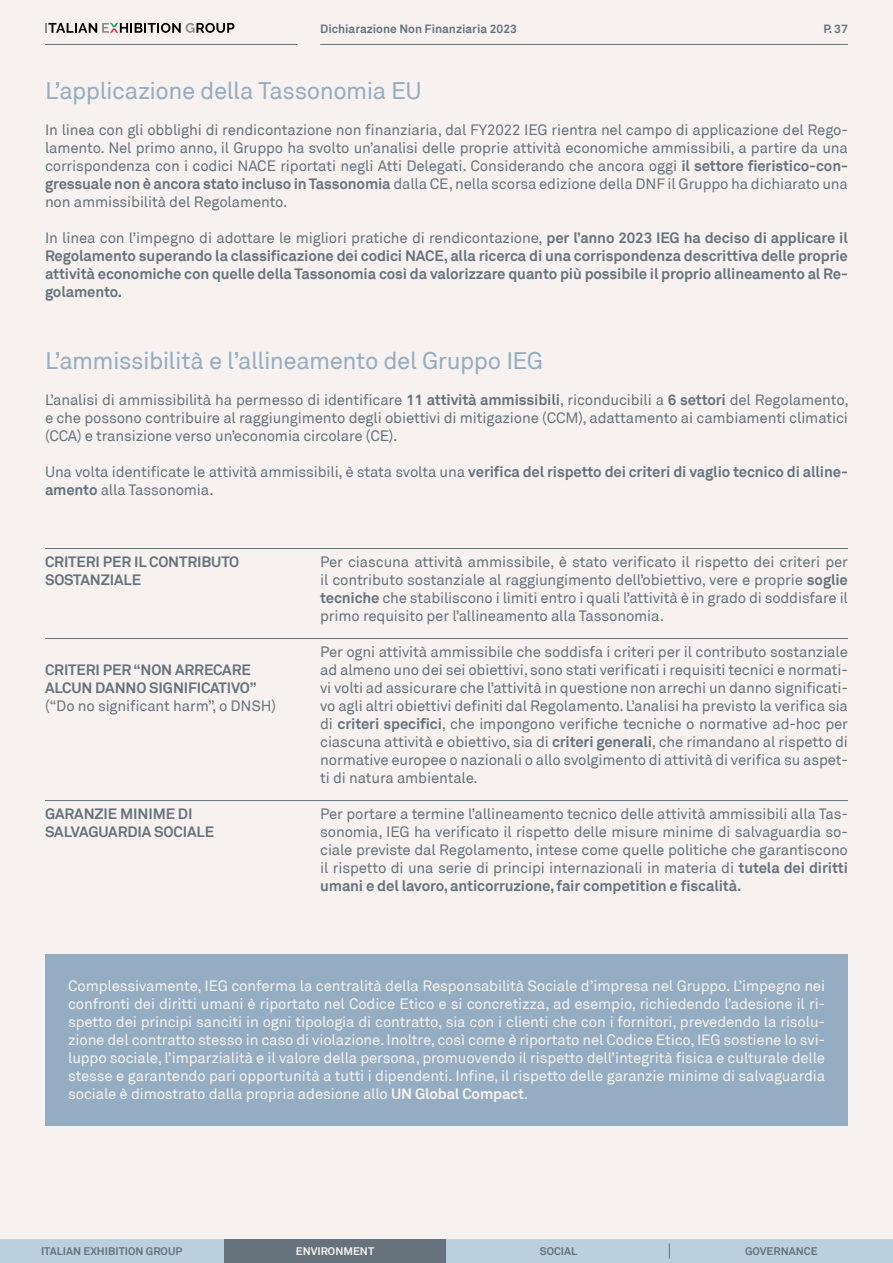
<style>
.page{position:relative;width:893px;height:1263px;background:#f7f2f0}
.page>*{position:absolute;margin:0;border:0;box-sizing:border-box;transform-origin:0 0}
.t1{font:24px "Akkurat";letter-spacing:-.02em;color:#94adc2}
.t2{font:15px/18px "Akkurat";letter-spacing:-.01em;color:#66737d;text-align:justify}
.t3{font:15px/18px "Akkurat";letter-spacing:-.01em;color:#f7f2f0;text-align:justify}
.t4{font:700 15px/18px "Akkurat";letter-spacing:-.01em;color:#66737d}
.t5{font:700 12px "Akkurat";color:#66737d}
.t6{font:700 10.95px "Akkurat";color:#66737d}
.t7{font:700 10.95px "Akkurat";color:#f7f2f0}
.s1{font-weight:700}
.s2{font-weight:400}
</style>
<div class="page">
<hr style="left:45px;top:548px;width:803px;height:1px;background:#66737d">
<hr style="left:45px;top:638px;width:803px;height:1px;background:#66737d">
<hr style="left:45px;top:800px;width:803px;height:1px;background:#66737d">
<div style="left:45px;top:954px;width:803px;height:171px;background:#94adc2"></div>
<hr style="left:45px;top:44px;width:253px;height:1px;background:#66737d">
<hr style="left:320px;top:44px;width:528px;height:1px;background:#66737d">
<div style="left:223px;top:1239px;width:223px;height:24px;background:#66737d"></div>
<div style="left:0;top:1239px;width:223px;height:24px;background:#bbd0de"></div>
<div style="left:446px;top:1239px;width:224px;height:24px;background:#bbd0de"></div>
<div style="left:670px;top:1239px;width:223px;height:24px;background:#bbd0de"></div>
<svg style="left:669px;top:1243px;width:1px;height:15px"></svg>
<svg style="left:45px;top:23px;width:189px;height:10px"></svg>
<p class="t5" style="left:320px;top:21px;width:198px">Dichiarazione Non Finanziaria 2023</p>
<p class="t5" style="left:823px;top:21px;width:26px">P. 37</p>
<h1 class="t1" style="left:45px;top:77px;width:378px">L’applicazione della Tassonomia EU</h1>
<p class="t2" style="left:45px;top:121px;width:804px">In linea con gli obblighi di rendicontazione non finanziaria, dal FY2022 IEG rientra nel campo di applicazione del Rego&shy;lamento. Nel primo anno, il Gruppo ha svolto un’analisi delle proprie attività economiche ammissibili, a partire da una corrispondenza con i codici NACE riportati negli Atti Delegati. Considerando che ancora oggi <span class="s1">il settore fieristico-con&shy;gressuale non è ancora stato incluso in Tassonomia</span> dalla CE, nella scorsa edizione della DNF il Gruppo ha dichiarato una non ammissibilità del Regolamento.</p>
<p class="t4" style="left:45px;top:229px;width:804px;text-align:justify"><span class="s2">In linea con l’impegno di adottare le migliori pratiche di rendicontazione,</span> per l’anno 2023 IEG ha deciso di applicare il Regolamento superando la classificazione dei codici NACE, alla ricerca di una corrispondenza descrittiva delle proprie attività economiche con quelle della Tassonomia così da valorizzare quanto più possibile il proprio allineamento al Re&shy;golamento.</p>
<h1 class="t1" style="left:45px;top:347px;width:500px">L’ammissibilità e l’allineamento del Gruppo IEG</h1>
<p class="t2" style="left:45px;top:391px;width:805px">L’analisi di ammissibilità ha permesso di identificare <span class="s1">11 attività ammissibili</span>, riconducibili a <span class="s1">6 settori</span> del Regolamento, e che possono contribuire al raggiungimento degli obiettivi di mitigazione (CCM), adattamento ai cambiamenti climatici (CCA) e transizione verso un’economia circolare (CE).</p>
<p class="t2" style="left:45px;top:463px;width:804px">Una volta identificate le attività ammissibili, è stata svolta una <span class="s1">verifica del rispetto dei criteri di vaglio tecnico di alline&shy;amento</span> alla Tassonomia.</p>
<p class="t4" style="left:45px;top:553px;width:196px">CRITERI PER IL CONTRIBUTO<br>SOSTANZIALE</p>
<p class="t4" style="left:45px;top:661px;width:213px">CRITERI PER “NON ARRECARE<br>ALCUN DANNO SIGNIFICATIVO”</p>
<p class="t2" style="left:45px;top:697px;width:232px">(“Do no significant harm”, o DNSH)</p>
<p class="t4" style="left:45px;top:805px;width:171px">GARANZIE MINIME DI<br>SALVAGUARDIA SOCIALE</p>
<p class="t2" style="left:320px;top:553px;width:529px">Per ciascuna attività ammissibile, è stato verificato il rispetto dei criteri per il contributo sostanziale al raggiungimento dell’obiettivo, vere e proprie <span class="s1">soglie tecniche</span> che stabiliscono i limiti entro i quali l’attività è in grado di soddisfare il primo requisito per l’allineamento alla Tassonomia.</p>
<p class="t2" style="left:320px;top:643px;width:529px">Per ogni attività ammissibile che soddisfa i criteri per il contributo sostanziale ad almeno uno dei sei obiettivi, sono stati verificati i requisiti tecnici e normati&shy;vi volti ad assicurare che l’attività in questione non arrechi un danno significati&shy;vo agli altri obiettivi definiti dal Regolamento. L’analisi ha previsto la verifica sia di <span class="s1">criteri specifici</span>, che impongono verifiche tecniche o normative ad-hoc per ciascuna attività e obiettivo, sia di <span class="s1">criteri generali</span>, che rimandano al rispetto di normative europee o nazionali o allo svolgimento di attività di verifica su aspet&shy;ti di natura ambientale.</p>
<p class="t2" style="left:320px;top:805px;width:529px">Per portare a termine l’allineamento tecnico delle attività ammissibili alla Tas&shy;sonomia, IEG ha verificato il rispetto delle misure minime di salvaguardia so&shy;ciale previste dal Regolamento, intese come quelle politiche che garantiscono il rispetto di una serie di principi internazionali in materia di <span class="s1">tutela dei diritti umani e del lavoro, anticorruzione, fair competition e fiscalità.</span></p>
<p class="t3" style="left:68px;top:977px;width:758px">Complessivamente, IEG conferma la centralità della Responsabilità Sociale d’impresa nel Gruppo. L’impegno nei confronti dei diritti umani è riportato nel Codice Etico e si concretizza, ad esempio, richiedendo l’adesione il ri&shy;spetto dei principi sanciti in ogni tipologia di contratto, sia con i clienti che con i fornitori, prevedendo la risolu&shy;zione del contratto stesso in caso di violazione. Inoltre, così come è riportato nel Codice Etico, IEG sostiene lo svi&shy;luppo sociale, l’imparzialità e il valore della persona, promuovendo il rispetto dell’integrità fisica e culturale delle stesse e garantendo pari opportunità a tutti i dipendenti. Infine, il rispetto delle garanzie minime di salvaguardia sociale è dimostrato dalla propria adesione allo <span class="s1">UN Global Compact</span>.</p>
<p class="t6" style="left:41px;top:1244px;width:143px">ITALIAN EXHIBITION GROUP</p>
<p class="t7" style="left:296px;top:1244px;width:80px">ENVIRONMENT</p>
<p class="t6" style="left:540px;top:1244px;width:39px">SOCIAL</p>
<p class="t6" style="left:745px;top:1244px;width:74px">GOVERNANCE</p>
</div>
